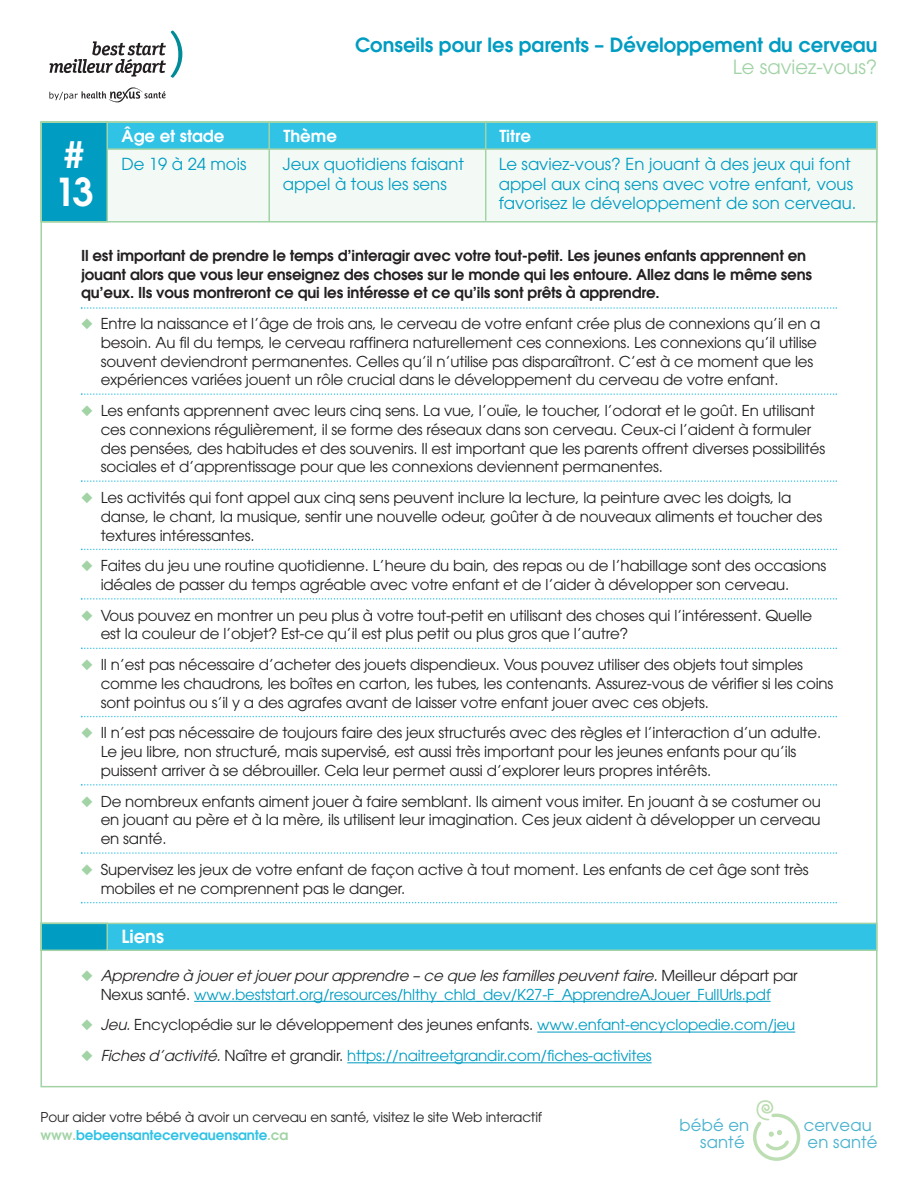
<style>
.page{position:relative;width:918px;height:1188px;background:#fff}
.page>*{position:absolute;margin:0;border:0;box-sizing:border-box;transform-origin:0 0}
.t1{font:600 38.25px/38.2px "Avant Garde";color:#fff}
.t2{font:600 19.5px "Avant Garde";color:#009cc2}
.t3{font:19.5px "Avant Garde";color:#a1d3a5}
.t4{font:600 18px "Avant Garde";color:#fff}
.t5{font:16.5px/19.5px "Avant Garde";color:#009cc2}
.t6{font:16.5px/17.9px "Avant Garde";letter-spacing:.005em;color:#4db3cf;text-align:right}
.t7{font:600 16.5px "Avant Garde";color:#fff}
.t8{font:15px/18.8px "Avant Garde";letter-spacing:-.01em;color:#231f20}
.t9{font:15px/18.8px "Avant Garde";letter-spacing:-.01em;color:#009cc2;text-align:center}
.t10{font:600 15px/18.8px "Avant Garde";letter-spacing:-.01em;color:#231f20}
.t11{font:13.5px/18px "Avant Garde";letter-spacing:-.01em;color:#231f20}
.s1{color:#a1d3a5}
.s2{font-style:italic;color:#231f20}
.s3{color:#231f20}
.s4{font-style:italic}
.s5{color:#009cc2}
.s6{font-weight:600;color:#a1d3a5}
.s7{font-weight:600;color:#31c3e6}
</style>
<div class="page">
<div style="left:42px;top:123px;width:834px;height:98px;background:#f3faf5"></div>
<div style="left:41px;top:122px;width:836px;height:101px;border:2px solid #a1d3a5"></div>
<img style="left:40px;top:647px;width:390px;height:441px">
<div style="left:42px;top:123px;width:834px;height:25px;background:#31c3e6"></div>
<div style="left:40px;top:122px;width:838px;height:28px;border:2px solid #a1d3a5"></div>
<div style="left:42px;top:123px;width:64px;height:98px;background:#009cc2"></div>
<div style="left:40px;top:122px;width:68px;height:100px;border:2px solid #a1d3a5"></div>
<svg style="left:81px;top:307px;width:756px;height:2px"></svg>
<svg style="left:81px;top:393px;width:756px;height:2px"></svg>
<svg style="left:81px;top:480px;width:756px;height:2px"></svg>
<svg style="left:81px;top:549px;width:756px;height:1px"></svg>
<svg style="left:81px;top:598px;width:756px;height:2px"></svg>
<svg style="left:81px;top:648px;width:756px;height:1px"></svg>
<svg style="left:81px;top:716px;width:756px;height:1px"></svg>
<svg style="left:81px;top:784px;width:756px;height:2px"></svg>
<svg style="left:81px;top:852px;width:756px;height:2px"></svg>
<svg style="left:81px;top:902px;width:756px;height:1px"></svg>
<hr style="left:268px;top:121px;width:2px;height:100px;background:#a1d3a5">
<hr style="left:485px;top:121px;width:1px;height:100px;background:#a1d3a5">
<hr style="left:194px;top:1001px;width:577px;height:1px;background:#009cc2">
<hr style="left:537px;top:1032px;width:258px;height:1px;background:#009cc2">
<hr style="left:347px;top:1062px;width:305px;height:1px;background:#009cc2">
<div style="left:42px;top:924px;width:834px;height:26px;background:#31c3e6"></div>
<div style="left:40px;top:923px;width:838px;height:28px;border:2px solid #a1d3a5"></div>
<div style="left:42px;top:924px;width:64px;height:26px;background:#009cc2"></div>
<div style="left:40px;top:923px;width:68px;height:28px;border:2px solid #a1d3a5"></div>
<svg style="left:753px;top:1100px;width:48px;height:61px"></svg>
<svg style="left:50px;top:31px;width:132px;height:47px"></svg>
<svg style="left:49px;top:87px;width:117px;height:15px"></svg>
<h1 class="t1" style="left:55px;top:138px;width:41px">#<br>13</h1>
<h2 class="t2" style="left:355px;top:37px;width:524px">Conseils pour les parents – Développement du cerveau</h2>
<h2 class="t3" style="left:733px;top:60px;width:146px">Le saviez-vous?</h2>
<p class="t7" style="left:122px;top:130px;width:104px">Âge et stade</p>
<p class="t7" style="left:283px;top:130px;width:55px">Thème</p>
<p class="t7" style="left:499px;top:130px;width:33px">Titre</p>
<p class="t5" style="left:122px;top:156px;width:126px">De 19 à 24 mois</p>
<p class="t5" style="left:283px;top:156px;width:183px">Jeux quotidiens faisant</p>
<p class="t5" style="left:499px;top:156px;width:353px">Le saviez-vous? En jouant à des jeux qui font</p>
<p class="t5" style="left:283px;top:176px;width:166px">appel à tous les sens</p>
<p class="t5" style="left:499px;top:176px;width:359px">appel aux cinq sens avec votre enfant, vous favorisez le développement de son cerveau.</p>
<p class="t10" style="left:81px;top:247px;width:733px">Il est important de prendre le temps d’interagir avec votre tout-petit. Les jeunes enfants apprennent en jouant alors que vous leur enseignez des choses sur le monde qui les entoure. Allez dans le même sens qu’eux. Ils vous montreront ce qui les intéresse et ce qu’ils sont prêts à apprendre.</p>
<p class="t8" style="left:101px;top:316px;width:721px;text-indent:-20px"><span class="s1">◆</span> Entre la naissance et l’âge de trois ans, le cerveau de votre enfant crée plus de connexions qu’il en a besoin. Au fil du temps, le cerveau raffinera naturellement ces connexions. Les connexions qu’il utilise souvent deviendront permanentes. Celles qu’il n’utilise pas disparaîtront. C’est à ce moment que les expériences variées jouent un rôle crucial dans le développement du cerveau de votre enfant.</p>
<p class="t8" style="left:101px;top:403px;width:726px;text-indent:-20px"><span class="s1">◆</span> Les enfants apprennent avec leurs cinq sens. La vue, l’ouïe, le toucher, l’odorat et le goût. En utilisant ces connexions régulièrement, il se forme des réseaux dans son cerveau. Ceux-ci l’aident à formuler des pensées, des habitudes et des souvenirs. Il est important que les parents offrent diverses possibilités sociales et d’apprentissage pour que les connexions deviennent permanentes.</p>
<p class="t8" style="left:101px;top:490px;width:723px;text-indent:-20px"><span class="s1">◆</span> Les activités qui font appel aux cinq sens peuvent inclure la lecture, la peinture avec les doigts, la danse, le chant, la musique, sentir une nouvelle odeur, goûter à de nouveaux aliments et toucher des textures intéressantes.</p>
<p class="t8" style="left:101px;top:558px;width:727px;text-indent:-20px"><span class="s1">◆</span> Faites du jeu une routine quotidienne. L’heure du bain, des repas ou de l’habillage sont des occasions idéales de passer du temps agréable avec votre enfant et de l’aider à développer son cerveau.</p>
<p class="t8" style="left:101px;top:607px;width:713px;text-indent:-20px"><span class="s1">◆</span> Vous pouvez en montrer un peu plus à votre tout-petit en utilisant des choses qui l’intéressent. Quelle est la couleur de l’objet? Est-ce qu’il est plus petit ou plus gros que l’autre?</p>
<p class="t8" style="left:101px;top:657px;width:734px;text-indent:-20px"><span class="s1">◆</span> Il n’est pas nécessaire d’acheter des jouets dispendieux. Vous pouvez utiliser des objets tout simples comme les chaudrons, les boîtes en carton, les tubes, les contenants. Assurez-vous de vérifier si les coins sont pointus ou s’il y a des agrafes avant de laisser votre enfant jouer avec ces objets.</p>
<p class="t8" style="left:101px;top:725px;width:722px;text-indent:-20px"><span class="s1">◆</span> Il n’est pas nécessaire de toujours faire des jeux structurés avec des règles et l’interaction d’un adulte.<br>Le jeu libre, non structuré, mais supervisé, est aussi très important pour les jeunes enfants pour qu’ils puissent arriver à se débrouiller. Cela leur permet aussi d’explorer leurs propres intérêts.</p>
<p class="t8" style="left:101px;top:793px;width:722px;text-align:justify;text-indent:-20px"><span class="s1">◆</span> De nombreux enfants aiment jouer à faire semblant. Ils aiment vous imiter. En jouant à se costumer ou en jouant au père et à la mère, ils utilisent leur imagination. Ces jeux aident à développer un cerveau en santé.</p>
<p class="t8" style="left:101px;top:861px;width:710px;text-indent:-20px"><span class="s1">◆</span> Supervisez les jeux de votre enfant de façon active à tout moment. Les enfants de cet âge sont très mobiles et ne comprennent pas le danger.</p>
<p class="t4" style="left:122px;top:929px;width:44px">Liens</p>
<p class="t9" style="left:81px;top:967px;width:718px"><span class="s1">◆</span> <span class="s2">Apprendre à joueret jouerpourapprendre – ce que lesfamillespeuvent faire.</span><span class="s3">M e i l l e u r d é p a r t p a r<br>Nexus santé.</span> www.beststart.org/resources/hlthy_chld_dev/K27-F_ApprendreAJouer_FullUrls.pdf</p>
<p class="t8" style="left:81px;top:1017px;width:716px"><span class="s1">◆</span> <span class="s4">Jeu.</span>Encyclopédie sur le développement des jeunes enfants. <span class="s5">www.enfant-encyclopedie.com/jeu</span></p>
<p class="t9" style="left:81px;top:1048px;width:572px"><span class="s1">◆</span> <span class="s2">Fichesd’activité.</span><span class="s3">Naître et grandir.</span> https://naitreetgrandir.com/fiches-activites</p>
<p class="t11" style="left:41px;top:1110px;width:503px">Pour aider votre bébé à avoir un cerveau en santé, visitez le site Web interactif <span class="s6">www.</span><span class="s7">bebeensantecerveauensante</span><span class="s6">.ca</span></p>
<p class="t6" style="left:680px;top:1116px;width:71px">bébé en santé</p>
<p class="t6" style="left:804px;top:1116px;width:75px;text-align:left">cerveau en santé</p>
</div>
